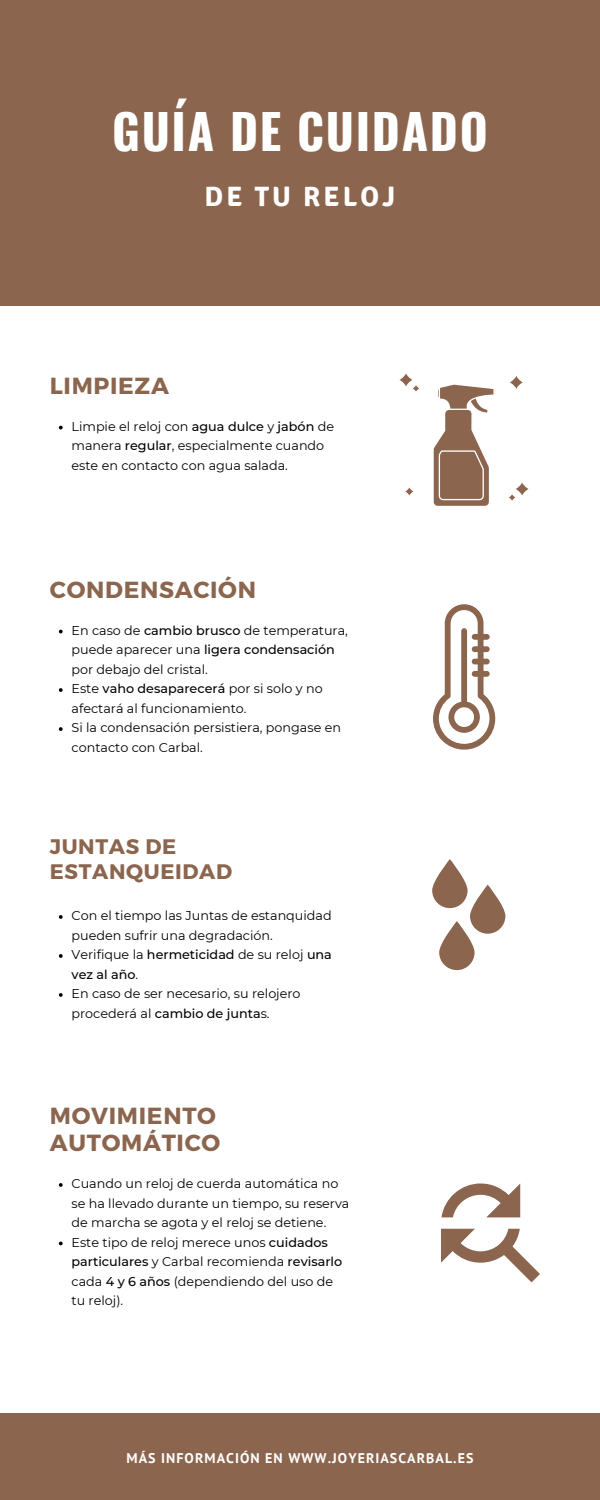
<style>
.page{position:relative;width:600px;height:1500px;background:#8b654e}
.page>*{position:absolute;margin:0;border:0;box-sizing:border-box;transform-origin:0 0}
.t1{font:700 48px "Oswald";letter-spacing:.035em;color:#fff}
.t2{font:700 28px "Signika";letter-spacing:.11em;color:#fff}
.t3{font:700 23.3px/27px "Montserrat";letter-spacing:.03em;color:#8b654e}
.t4{font:700 21px/24.8px "Montserrat";letter-spacing:.03em;color:#8b654e}
.t5{font:700 14px "PT Sans";letter-spacing:.075em;color:#fff}
.t6{font:12.8px/19.5px "Montserrat";color:#000}
.t7{font:500 12.8px/19.5px "Montserrat";color:#000}
.s1{font-weight:500}
.s2{font-weight:400}
</style>
<div class="page">
<div style="left:0;top:306px;width:600px;height:1107px;background:#fff"></div>
<svg style="left:470px;top:885px;width:35px;height:49px"></svg>
<svg style="left:439px;top:921px;width:36px;height:49px"></svg>
<svg style="left:432px;top:859px;width:36px;height:49px"></svg>
<svg style="left:433px;top:604px;width:62px;height:146px"></svg>
<svg style="left:441px;top:1183px;width:99px;height:99px"></svg>
<svg style="left:59px;top:915px;width:4px;height:4px"></svg>
<svg style="left:59px;top:954px;width:4px;height:4px"></svg>
<svg style="left:59px;top:993px;width:4px;height:4px"></svg>
<svg style="left:59px;top:1183px;width:4px;height:4px"></svg>
<svg style="left:59px;top:1242px;width:4px;height:3px"></svg>
<svg style="left:59px;top:630px;width:4px;height:3px"></svg>
<svg style="left:59px;top:688px;width:4px;height:4px"></svg>
<svg style="left:59px;top:727px;width:4px;height:4px"></svg>
<svg style="left:433px;top:384px;width:62px;height:122px"></svg>
<svg style="left:510px;top:376px;width:13px;height:13px"></svg>
<svg style="left:399px;top:373px;width:20px;height:19px"></svg>
<svg style="left:509px;top:482px;width:20px;height:19px"></svg>
<svg style="left:405px;top:487px;width:9px;height:9px"></svg>
<svg style="left:59px;top:426px;width:4px;height:3px"></svg>
<p class="t1" style="left:112px;top:94px;width:377px">GUÍA DE CUIDADO</p>
<p class="t2" style="left:205px;top:180px;width:192px">DE TU RELOJ</p>
<p class="t3" style="left:50px;top:371px;width:121px">LIMPIEZA</p>
<p class="t6" style="left:72px;top:417px;width:264px">Limpie el reloj con <span class="s1">agua dulce</span> y <span class="s1">jabón</span> de manera <span class="s1">regular</span>, especialmente cuando este en contacto con agua salada.</p>
<p class="t3" style="left:50px;top:575px;width:208px">CONDENSACIÓN</p>
<p class="t6" style="left:72px;top:621px;width:278px">En caso de <span class="s1">cambio brusco</span> de temperatura, puede aparecer una <span class="s1">ligera condensación </span>por debajo del cristal.</p>
<p class="t6" style="left:72px;top:679px;width:253px">Este <span class="s1">vaho desaparecerá</span> por si solo y no afectará al funcionamiento.</p>
<p class="t6" style="left:72px;top:718px;width:271px">Si la condensación persistiera, pongase en contacto con Carbal.</p>
<p class="t4" style="left:50px;top:833px;width:184px">JUNTAS DE<br>ESTANQUEIDAD</p>
<p class="t6" style="left:72px;top:906px;width:262px">Con el tiempo las Juntas de estanquidad pueden sufrir una degradación.</p>
<p class="t7" style="left:72px;top:945px;width:262px"><span class="s2">Verifique la</span> hermeticidad <span class="s2">de su reloj</span> una vez al año<span class="s2">.</span></p>
<p class="t6" style="left:72px;top:984px;width:231px">En caso de ser necesario, su relojero procederá al <span class="s1">cambio de junta</span>s.</p>
<p class="t3" style="left:50px;top:1101px;width:172px">MOVIMIENTO<br>AUTOMÁTICO</p>
<p class="t6" style="left:72px;top:1174px;width:279px">Cuando un reloj de cuerda automática no se ha llevado durante un tiempo, su reserva de marcha se agota y el reloj se detiene.</p>
<p class="t6" style="left:72px;top:1233px;width:272px">Este tipo de reloj merece unos <span class="s1">cuidados particulares</span> y Carbal recomienda <span class="s1">revisarlo </span>cada <span class="s1">4 y 6 años</span> (dependiendo del uso de tu reloj).</p>
<p class="t5" style="left:126px;top:1449px;width:349px">MÁS INFORMACIÓN EN WWW.JOYERIASCARBAL.ES</p>
</div>
